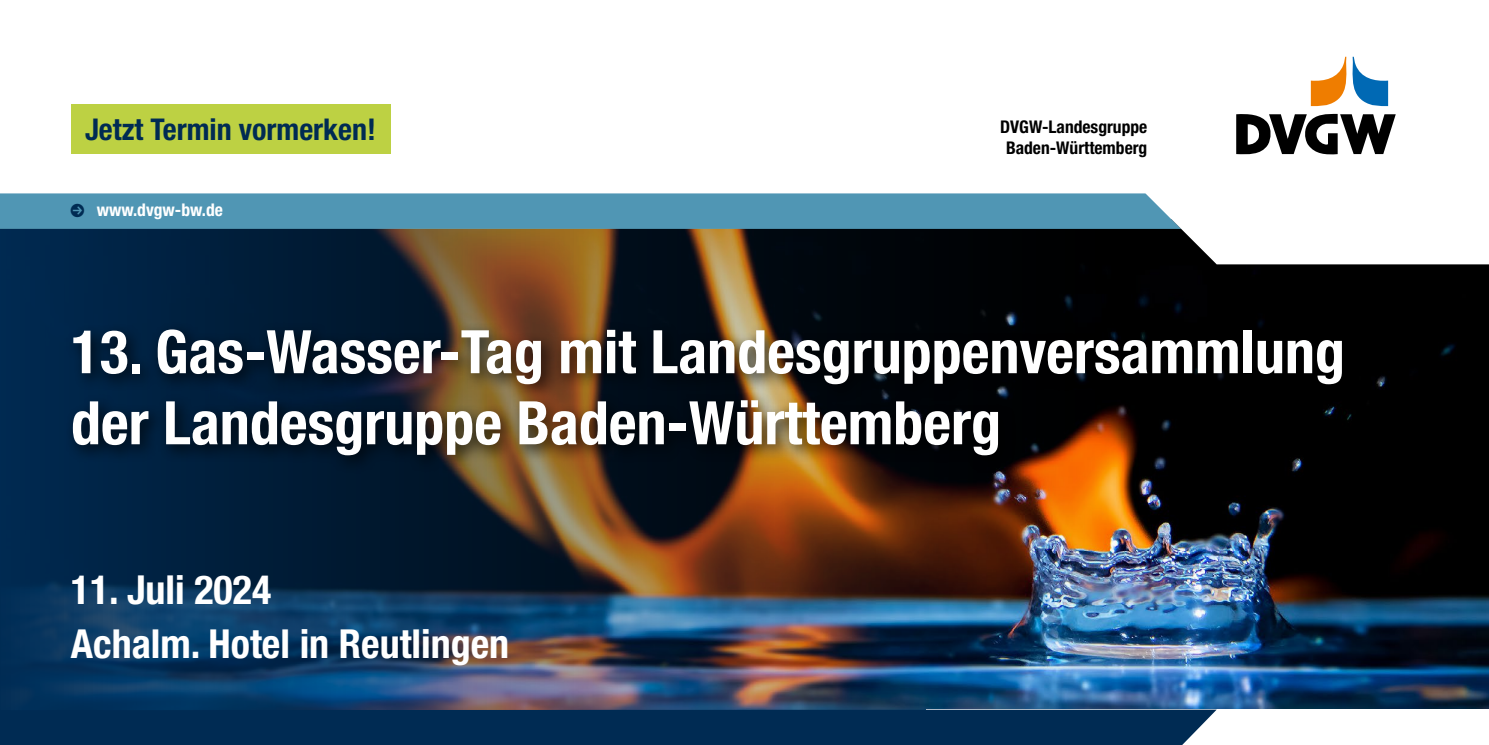
<style>
.page{position:relative;width:1489px;height:745px;background:#fff}
.page>*{position:absolute;margin:0;border:0;box-sizing:border-box;transform-origin:0 0}
.t1{font:700 condensed 60px/71px "Helvetica Neue LT Pro";color:#fff}
.t2{font:700 condensed 40px/53.2px "Helvetica Neue LT Pro";color:#fff}
.t3{font:700 condensed 30px "Helvetica Neue LT Pro";color:#002b53}
.t4{font:700 condensed 17.5px/21.2px "Helvetica Neue LT Pro";color:#000;text-align:center}
.t5{font:700 condensed 17.5px "Helvetica Neue LT Pro";color:#fff}
.s1{color:#002b53}
</style>
<div class="page">
<img style="left:1225px;top:264px;width:263px;height:445px">
<svg style="left:1310px;top:57px;width:77px;height:49px"></svg>
<svg style="left:1236px;top:113px;width:159px;height:42px"></svg>
<svg style="left:0;top:193px;width:1182px;height:36px;background:#5498b5"></svg>
<div style="left:0;top:724px;width:1203px;height:20px;background:#002b53"></div>
<div style="left:71px;top:104px;width:319px;height:50px;background:#bdd143"></div>
<img style="left:0;top:229px;width:1225px;height:495px">
<div style="left:65px;top:320px;width:1295px;height:154px;background:#000;opacity:.75"></div>
<p class="t3" style="left:85px;top:111px;width:292px">Jetzt Termin vormerken!</p>
<p class="t5" style="left:70px;top:199px;width:155px"><span class="s1">●</span> www.dvgw-bw.de</p>
<p class="t4" style="left:1000px;top:116px;width:149px">DVGW-Landesgruppe<br>Baden-Württemberg</p>
<p class="t1" style="left:71px;top:315px;width:1275px">13. Gas-Wasser-Tag mit Landesgruppenversammlung der Landesgruppe Baden-Württemberg</p>
<p class="t2" style="left:71px;top:562px;width:440px">11. Juli 2024<br>Achalm. Hotel in Reutlingen</p>
</div>
